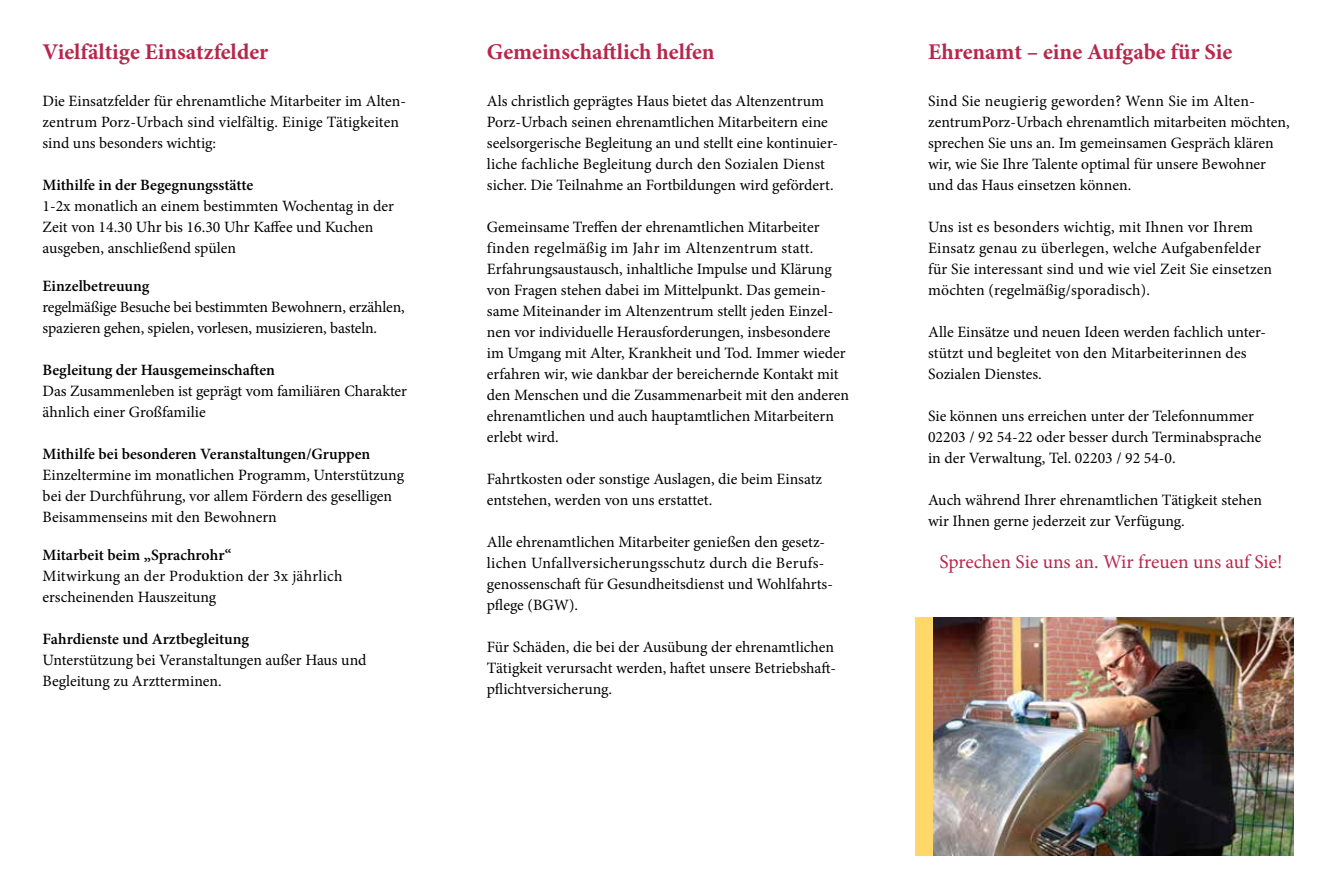
<style>
.page{position:relative;width:1331px;height:893px;background:#fff}
.page>*{position:absolute;margin:0;border:0;box-sizing:border-box;transform-origin:0 0}
.t1{font:700 22.5px "Minion Pro";color:#b7274c}
.t2{font:19.5px "Minion Pro";letter-spacing:-.005em;color:#b7274c}
.t3{font:15.75px/21px "Minion Pro";color:#000}
.t4{font:600 15.75px "Minion Pro";letter-spacing:-.005em;color:#000}
</style>
<div class="page">
<img style="left:932px;top:618px;width:362px;height:238px">
<div style="left:915px;top:618px;width:17px;height:238px;background:#ffd869"></div>
<h1 class="t1" style="left:43px;top:36px;width:227px">Vielfältige Einsatzfelder</h1>
<p class="t3" style="left:43px;top:90px;width:365px">Die Einsatzfelder für ehrenamtliche Mitarbeiter im Alten&shy;zentrum Porz-Urbach sind vielfältig. Einige Tätigkeiten sind uns besonders wichtig:</p>
<p class="t4" style="left:43px;top:174px;width:212px">Mithilfe in der Begegnungsstätte</p>
<p class="t3" style="left:43px;top:195px;width:353px">1-2x monatlich an einem bestimmten Wochentag in der<br>Zeit von 14.30 Uhr bis 16.30 Uhr Kaffee und Kuchen ausgeben, anschließend spülen</p>
<p class="t4" style="left:43px;top:275px;width:108px">Einzelbetreuung</p>
<p class="t3" style="left:43px;top:296px;width:364px">regelmäßige Besuche bei bestimmten Bewohnern, erzählen, spazieren gehen, spielen, vorlesen, musizieren, basteln.</p>
<p class="t4" style="left:43px;top:359px;width:234px">Begleitung der Hausgemeinschaften</p>
<p class="t3" style="left:43px;top:380px;width:366px">Das Zusammenleben ist geprägt vom familiären Charakter ähnlich einer Großfamilie</p>
<p class="t4" style="left:43px;top:443px;width:329px">Mithilfe bei besonderen Veranstaltungen/Gruppen</p>
<p class="t3" style="left:43px;top:464px;width:363px">Einzeltermine im monatlichen Programm, Unterstützung bei der Durchführung, vor allem Fördern des geselligen<br>Beisammenseins mit den Bewohnern</p>
<p class="t4" style="left:43px;top:544px;width:191px">Mitarbeit beim „Sprachrohr“</p>
<p class="t3" style="left:43px;top:566px;width:301px">Mitwirkung an der Produktion der 3x jährlich erscheinenden Hauszeitung</p>
<p class="t4" style="left:43px;top:628px;width:208px">Fahrdienste und Arztbegleitung</p>
<p class="t3" style="left:43px;top:650px;width:325px">Unterstützung bei Veranstaltungen außer Haus und<br>Begleitung zu Arztterminen.</p>
<h1 class="t1" style="left:487px;top:36px;width:229px">Gemeinschaftlich helfen</h1>
<p class="t3" style="left:487px;top:90px;width:353px">Als christlich geprägtes Haus bietet das Altenzentrum Porz-Urbach seinen ehrenamtlichen Mitarbeitern eine seelsorgerische Begleitung an und stellt eine kontinuier&shy;liche fachliche Begleitung durch den Sozialen Dienst sicher. Die Teilnahme an Fortbildungen wird gefördert.</p>
<p class="t3" style="left:487px;top:216px;width:364px">Gemeinsame Treffen der ehrenamtlichen Mitarbeiter finden regelmäßig im Jahr im Altenzentrum statt.<br>Erfahrungsaustausch, inhaltliche Impulse und Klärung von Fragen stehen dabei im Mittelpunkt. Das gemein&shy;same Miteinander im Altenzentrum stellt jeden Einzel&shy;nen vor individuelle Herausforderungen, insbesondere im Umgang mit Alter, Krankheit und Tod. Immer wieder erfahren wir, wie dankbar der bereichernde Kontakt mit den Menschen und die Zusammenarbeit mit den anderen ehrenamtlichen und auch hauptamtlichen Mitarbeitern erlebt wird.</p>
<p class="t3" style="left:487px;top:468px;width:337px">Fahrtkosten oder sonstige Auslagen, die beim Einsatz entstehen, werden von uns erstattet.</p>
<p class="t3" style="left:487px;top:531px;width:348px">Alle ehrenamtlichen Mitarbeiter genießen den gesetz&shy;lichen Unfallversicherungsschutz durch die Berufs&shy;genossenschaft für Gesundheitsdienst und Wohlfahrts&shy;pflege (BGW).</p>
<p class="t3" style="left:487px;top:636px;width:351px">Für Schäden, die bei der Ausübung der ehrenamtlichen<br>Tätigkeit verursacht werden, haftet unsere Betriebshaft&shy;pflichtversicherung.</p>
<h1 class="t1" style="left:928px;top:36px;width:306px">Ehrenamt – eine Aufgabe für Sie</h1>
<p class="t3" style="left:928px;top:90px;width:363px">Sind Sie neugierig geworden? Wenn Sie im Alten&shy;zentrumPorz-Urbach ehrenamtlich mitarbeiten möchten, sprechen Sie uns an. Im gemeinsamen Gespräch klären wir, wie Sie Ihre Talente optimal für unsere Bewohner und das Haus einsetzen können.</p>
<p class="t3" style="left:928px;top:216px;width:346px">Uns ist es besonders wichtig, mit Ihnen vor Ihrem Einsatz genau zu überlegen, welche Aufgabenfelder für Sie interessant sind und wie viel Zeit Sie einsetzen möchten (regelmäßig/sporadisch).</p>
<p class="t3" style="left:928px;top:321px;width:340px">Alle Einsätze und neuen Ideen werden fachlich unter&shy;stützt und begleitet von den Mitarbeiterinnen des<br>Sozialen Dienstes.</p>
<p class="t3" style="left:928px;top:405px;width:335px">Sie können uns erreichen unter der Telefonnummer<br>02203 / 92 54-22 oder besser durch Terminabsprache in der Verwaltung, Tel. 02203 / 92 54-0.</p>
<p class="t3" style="left:928px;top:489px;width:335px">Auch während Ihrer ehrenamtlichen Tätigkeit stehen wir Ihnen gerne jederzeit zur Verfügung.</p>
<p class="t2" style="left:939px;top:548px;width:344px">Sprechen Sie uns an. Wir freuen uns auf Sie!</p>
</div>
